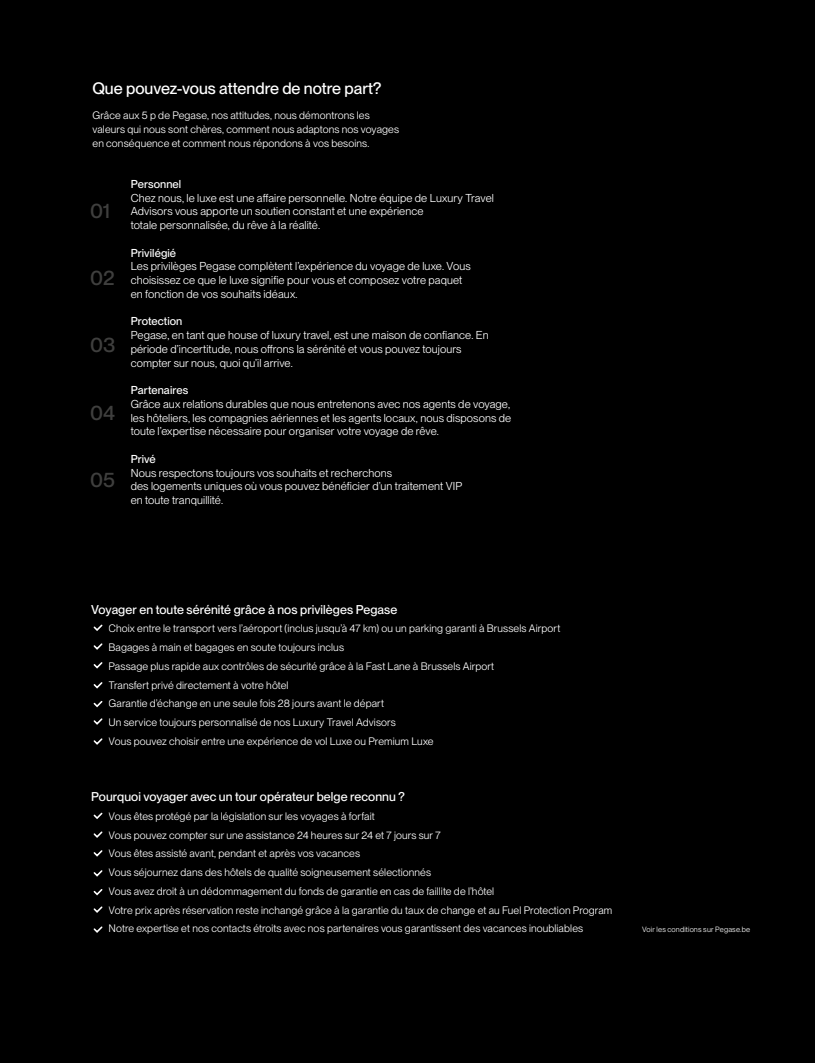
<style>
.page{position:relative;width:815px;height:1063px;background:#000}
.page>*{position:absolute;margin:0;border:0;box-sizing:border-box;transform-origin:0 0}
.t1{font:500 20.5px "PP Neue Montreal";color:#3f3f3e}
.t2{font:500 16.25px "PP Neue Montreal";color:#fff}
.t3{font:500 12.5px "PP Neue Montreal";letter-spacing:.005em;color:#fff}
.t4{font:11.25px/13.8px "PP Neue Montreal";letter-spacing:.01em;color:#fff}
.t5{font:500 11.25px "PP Neue Montreal";letter-spacing:.01em;color:#fff}
.t6{font:10.62px/18.8px "PP Neue Montreal";letter-spacing:.01em;color:#fff}
.t7{font:7.5px "PP Neue Montreal";letter-spacing:.02em;color:#fff}
</style>
<div class="page">
<svg style="left:93px;top:624px;width:10px;height:7px"></svg>
<svg style="left:93px;top:643px;width:10px;height:7px"></svg>
<svg style="left:93px;top:662px;width:10px;height:7px"></svg>
<svg style="left:93px;top:682px;width:10px;height:7px"></svg>
<svg style="left:93px;top:701px;width:10px;height:7px"></svg>
<svg style="left:93px;top:718px;width:10px;height:7px"></svg>
<svg style="left:93px;top:738px;width:10px;height:7px"></svg>
<svg style="left:93px;top:812px;width:10px;height:7px"></svg>
<svg style="left:93px;top:831px;width:10px;height:7px"></svg>
<svg style="left:93px;top:850px;width:10px;height:7px"></svg>
<svg style="left:93px;top:870px;width:10px;height:7px"></svg>
<svg style="left:93px;top:889px;width:10px;height:7px"></svg>
<svg style="left:93px;top:906px;width:10px;height:7px"></svg>
<svg style="left:93px;top:926px;width:10px;height:7px"></svg>
<h2 class="t2" style="left:92px;top:78px;width:290px">Que pouvez-vous attendre de notre part?</h2>
<p class="t6" style="left:92px;top:109px;width:308px;line-height:13.8px">Grâce aux 5 p de Pegase, nos attitudes, nous démontrons les valeurs qui nous sont chères, comment nous adaptons nos voyages en conséquence et comment nous répondons à vos besoins.</p>
<p class="t5" style="left:131px;top:177px;width:52px">Personnel</p>
<p class="t4" style="left:131px;top:191px;width:365px">Chez nous, le luxe est une affaire personnelle. Notre équipe de Luxury Travel<br>Advisors vous apporte un soutien constant et une expérience<br>totale personnalisée, du rêve à la réalité.</p>
<p class="t5" style="left:131px;top:246px;width:47px">Privilégié</p>
<p class="t4" style="left:131px;top:260px;width:341px">Les privilèges Pegase complètent l’expérience du voyage de luxe. Vous choisissez ce que le luxe signifie pour vous et composez votre paquet en fonction de vos souhaits idéaux.</p>
<p class="t5" style="left:131px;top:315px;width:53px">Protection</p>
<p class="t4" style="left:131px;top:328px;width:359px">Pegase, en tant que house of luxury travel, est une maison de confiance. En période d’incertitude, nous offrons la sérénité et vous pouvez toujours compter sur nous, quoi qu’il arrive.</p>
<p class="t5" style="left:131px;top:384px;width:59px">Partenaires</p>
<p class="t4" style="left:131px;top:397px;width:382px;text-align:justify">Grâce aux relations durables que nous entretenons avec nos agents de voyage, les hôteliers, les compagnies aériennes et les agents locaux, nous disposons de toute l’expertise nécessaire pour organiser votre voyage de rêve.</p>
<p class="t5" style="left:131px;top:452px;width:27px">Privé</p>
<p class="t4" style="left:131px;top:466px;width:333px">Nous respectons toujours vos souhaits et recherchons<br>des logements uniques où vous pouvez bénéficier d’un traitement VIP en toute tranquillité.</p>
<h1 class="t1" style="left:90px;top:198px;width:21px">01</h1>
<h1 class="t1" style="left:90px;top:266px;width:26px">02</h1>
<h1 class="t1" style="left:90px;top:333px;width:27px">03</h1>
<h1 class="t1" style="left:90px;top:401px;width:27px">04</h1>
<h1 class="t1" style="left:90px;top:468px;width:26px">05</h1>
<p class="t3" style="left:91px;top:602px;width:308px">Voyager en toute sérénité grâce à nos privilèges Pegase</p>
<p class="t6" style="left:109px;top:619px;width:453px">Choix entre le transport vers l’aéroport (inclus jusqu’à 47 km) ou un parking garanti à Brussels Airport Bagages à main et bagages en soute toujours inclus<br>Passage plus rapide aux contrôles de sécurité grâce à la Fast Lane à Brussels Airport<br>Transfert privé directement à votre hôtel<br>Garantie d’échange en une seule fois 28 jours avant le départ<br>Un service toujours personnalisé de nos Luxury Travel Advisors<br>Vous pouvez choisir entre une expérience de vol Luxe ou Premium Luxe</p>
<p class="t3" style="left:91px;top:789px;width:315px">Pourquoi voyager avec un tour opérateur belge reconnu ?</p>
<p class="t6" style="left:109px;top:807px;width:505px">Vous êtes protégé par la législation sur les voyages à forfait<br>Vous pouvez compter sur une assistance 24 heures sur 24 et 7 jours sur 7<br>Vous êtes assisté avant, pendant et après vos vacances<br>Vous séjournez dans des hôtels de qualité soigneusement sélectionnés<br>Vous avez droit à un dédommagement du fonds de garantie en cas de faillite de l’hôtel<br>Votre prix après réservation reste inchangé grâce à la garantie du taux de change et au Fuel Protection Program Notre expertise et nos contacts étroits avec nos partenaires vous garantissent des vacances inoubliables</p>
<p class="t7" style="left:642px;top:925px;width:110px">Voir les conditions sur Pegase.be</p>
</div>
